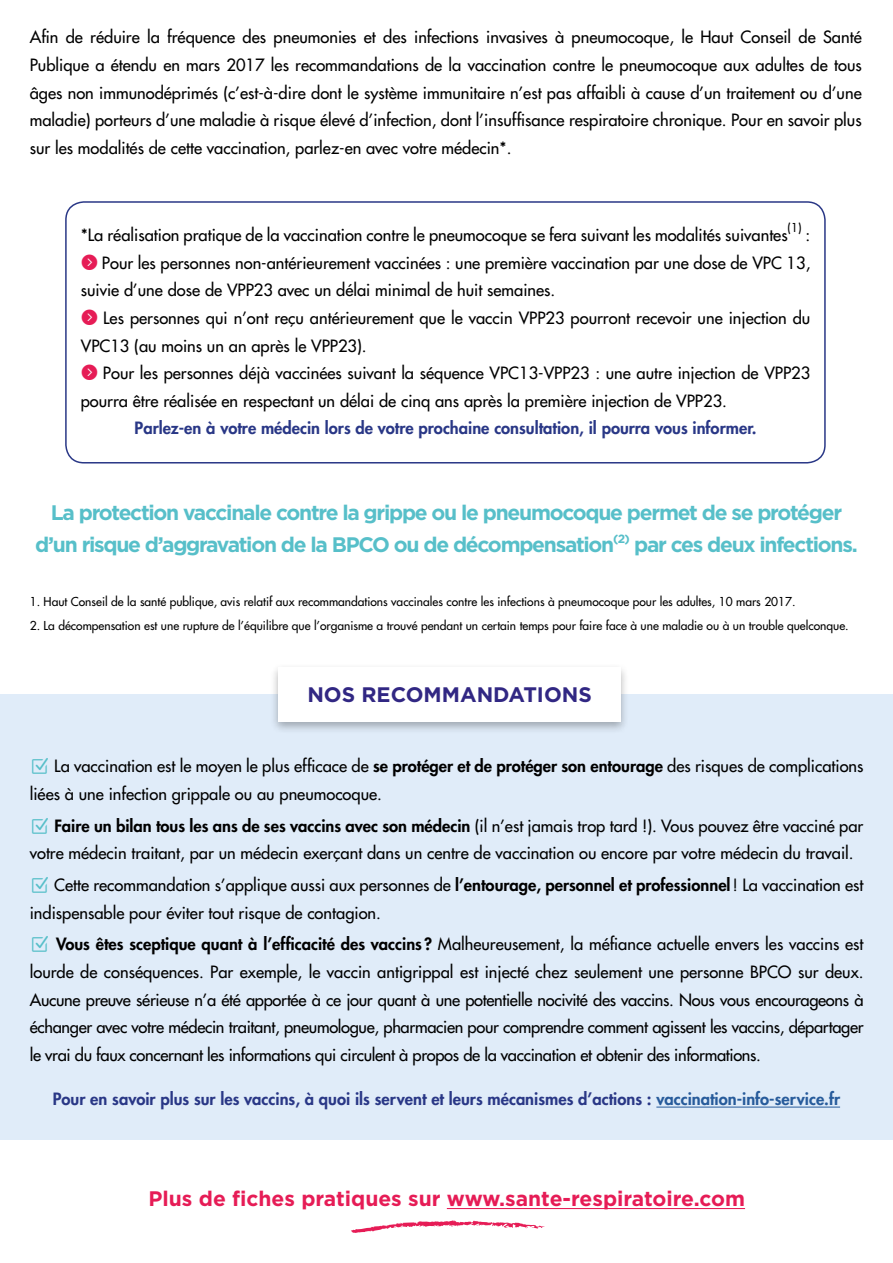
<style>
.page{position:relative;width:893px;height:1263px;background:#fff}
.page>*{position:absolute;margin:0;border:0;box-sizing:border-box;transform-origin:0 0}
.t1{font:700 21px/31.2px "Gotham";letter-spacing:-.06em;color:#57bfc9;text-align:center}
.t2{font:700 21px "Gotham";color:#e61c56}
.t3{font:700 21px "Gotham";color:#312783}
.t4{font:500 16.5px/27.6px "Futura Std";color:#000}
.t5{font:800 16.5px "Futura Std";color:#293786}
.t6{font:500 12px "Futura Std";color:#000}
.s1{font-weight:800}
.s2{font-weight:400}
.s3{color:#275b9b}
</style>
<div class="page">
<div style="left:0;top:694px;width:893px;height:445px;background:#e0ecf9"></div>
<hr style="left:447px;top:1208px;width:298px;height:1px;background:#e61c56">
<svg style="left:351px;top:1220px;width:194px;height:13px"></svg>
<hr style="left:656px;top:1107px;width:184px;height:1px;background:#275b9b">
<div style="left:270px;top:663px;width:359px;height:71px;background:#000;opacity:.3"></div>
<div style="left:278px;top:667px;width:343px;height:54px;background:#fff"></div>
<div style="left:65px;top:201px;width:761px;height:262px;border:2px solid #293786;border-radius:18px"></div>
<p class="t4" style="left:30px;top:24px;width:833px;text-align:justify">Afin de réduire la fréquence des pneumonies et des infections invasives à pneumocoque, le Haut Conseil de Santé Publique a étendu en mars 2017 les recommandations de la vaccination contre le pneumocoque aux adultes de tous âges non immunodéprimés (c’est-à-dire dont le système immunitaire n’est pas affaibli à cause d’un traitement ou d’une maladie) porteurs d’une maladie à risque élevé d’infection, dont l’insuffisance respiratoire chronique. Pour en savoir plus sur les modalités de cette vaccination, parlez-en avec votre médecin*.</p>
<p class="t4" style="left:81px;top:221px;width:708px">*La réalisation pratique de la vaccination contre le pneumocoque se fera suivant les modalités suivantes</p>
<p class="t6" style="left:788px;top:220px;width:15px">(1)</p>
<p class="t4" style="left:806px;top:221px;width:6px">:</p>
<p class="t4" style="left:102px;top:249px;width:710px">Pour les personnes non-antérieurement vaccinées : une première vaccination par une dose de VPC 13,</p>
<p class="t4" style="left:81px;top:277px;width:476px">suivie d’une dose de VPP23 avec un délai minimal de huit semaines.</p>
<p class="t4" style="left:103px;top:304px;width:709px">Les personnes qui n’ont reçu antérieurement que le vaccin VPP23 pourront recevoir une injection du</p>
<p class="t4" style="left:81px;top:332px;width:287px">VPC13 (au moins un an après le VPP23).</p>
<p class="t4" style="left:103px;top:359px;width:709px">Pour les personnes déjà vaccinées suivant la séquence VPC13-VPP23 : une autre injection de VPP23</p>
<p class="t4" style="left:81px;top:387px;width:648px">pourra être réalisée en respectant un délai de cinq ans après la première injection de VPP23.</p>
<p class="t5" style="left:135px;top:418px;width:623px">Parlez-en à votre médecin lors de votre prochaine consultation, il pourra vous informer.</p>
<p class="t1" style="left:35px;top:497px;width:824px">La protection vaccinale contre la grippe ou le pneumocoque permet de se protéger d’un risque d’aggravation de la BPCO ou de décompensation<sup>(2)</sup> par ces deux infections.</p>
<p class="t6" style="left:30px;top:594px;width:767px">1. Haut Conseil de la santé publique, avis relatif aux recommandations vaccinales contre les infections à pneumocoque pour les adultes, 10 mars 2017.</p>
<p class="t6" style="left:30px;top:618px;width:820px">2. La décompensation est une rupture de l’équilibre que l’organisme a trouvé pendant un certain temps pour faire face à une maladie ou à un trouble quelconque.</p>
<p class="t3" style="left:307px;top:681px;width:286px">NOS RECOMMANDATIONS</p>
<p class="t4" style="left:30px;top:752px;width:835px;text-indent:25px">La vaccination est le moyen le plus efficace de <span class="s1">se protéger et de protéger son entourage</span> des risques de complications liées à une infection grippale ou au pneumocoque.</p>
<p class="t4" style="left:30px;top:812px;width:835px;text-indent:25px"><span class="s1">Faire un bilan tous les ans de ses vaccins avec son médecin</span> (il n’est jamais trop tard !). Vous pouvez être vacciné par votre médecin traitant, par un médecin exerçant dans un centre de vaccination ou encore par votre médecin du travail.</p>
<p class="t4" style="left:30px;top:871px;width:835px;text-indent:24px">Cette recommandation s’applique aussi aux personnes de <span class="s1">l’entourage, personnel et professionnel</span><span class="s2">!</span> La vaccination est indispensable pour éviter tout risque de contagion.</p>
<p class="t4" style="left:30px;top:931px;width:835px;text-align:justify;text-indent:26px"><span class="s1">Vous êtes sceptique quant à l’efficacité des vaccins ?</span> Malheureusement, la méfiance actuelle envers les vaccins est lourde de conséquences. Par exemple, le vaccin antigrippal est injecté chez seulement une personne BPCO sur deux.<br>Aucune preuve sérieuse n’a été apportée à ce jour quant à une potentielle nocivité des vaccins. Nous vous encourageons à échanger avec votre médecin traitant, pneumologue, pharmacien pour comprendre comment agissent les vaccins, départager le vrai du faux concernant les informations qui circulent à propos de la vaccination et obtenir des informations.</p>
<p class="t5" style="left:53px;top:1089px;width:789px">Pour en savoir plus sur les vaccins, à quoi ils servent et leurs mécanismes d’actions : <span class="s3">vaccination-info-service.fr</span></p>
<p class="t2" style="left:149px;top:1185px;width:598px">Plus de fiches pratiques sur www.sante-respiratoire.com</p>
</div>
